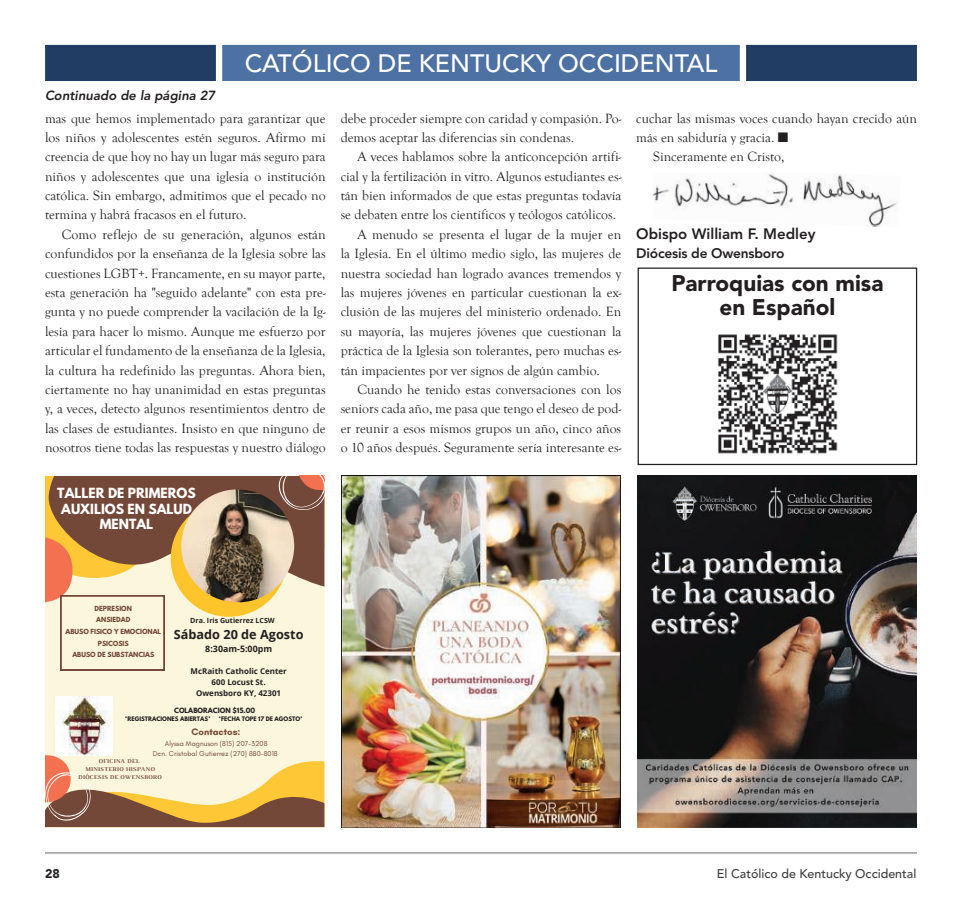
<style>
.page{position:relative;width:962px;height:923px;background:#fff}
.page>*{position:absolute;margin:0;border:0;box-sizing:border-box;transform-origin:0 0}
.t1{font:500 25px "Avenir LT Std";color:#fff}
.t2{font:900 22.5px/23.8px "Avenir LT Std";color:#231f20;text-align:center}
.t3{font:800 15px "Avenir LT Std";color:#231f20}
.t4{font:13.75px/19.4px "Goudy Old Style T";color:#231f20;text-align:justify}
.t5{font:800 13.75px "Avenir LT Std";letter-spacing:-.015em;color:#231f20}
.t6{font:italic 800 13.12px "Avenir LT Std";color:#231f20}
.t7{font:700 12.75px "Open Sans";color:#231f20}
.t8{font:500 12.5px "Avenir LT Std";color:#3e3e3f}
.t9{font:900 12.5px "Avenir LT Std";color:#231f20}
.t10{font:700 12.38px/15.8px "League Spartan";color:#fff;text-align:center}
.t11{font:700 9.5px "Glacial Indifference";color:#744838}
.t12{font:700 8.88px "Open Sans";color:#231f20}
.t13{font:700 8px/11px "Open Sans";color:#231f20;text-align:center}
.t14{font:7.25px/9.9px "Glacial Indifference";color:#744838;text-align:center}
.t15{font:700 7.12px "Open Sans";color:#231f20}
.t16{font:700 6.38px "League Spartan";color:#231f20}
.t17{font:700 6.25px/11.6px "League Spartan";color:#744838;text-align:center}
.t18{font:700 5.88px/8.2px "Luthier";letter-spacing:.04em;color:#744838;text-align:center}
.t19{font:700 5.5px "League Spartan";color:#231f20}
</style>
<div class="page">
<hr style="left:45px;top:852px;width:872px;height:1px;background:#939598">
<div style="left:45px;top:44px;width:872px;height:37px;background:#223d64"></div>
<div style="left:213px;top:44px;width:536px;height:37px;background:#4d71a2"></div>
<img style="left:653px;top:173px;width:244px;height:54px">
<div style="left:638px;top:267px;width:279px;height:198px;border:1px solid #231f20"></div>
<img style="left:717px;top:334px;width:121px;height:120px">
<img style="left:638px;top:476px;width:279px;height:351px">
<div style="left:45px;top:476px;width:279px;height:351px;background:#fcf7dc"></div>
<svg style="left:45px;top:736px;width:279px;height:91px"></svg>
<svg style="left:45px;top:476px;width:279px;height:194px"></svg>
<img style="left:56px;top:696px;width:56px;height:59px">
<img style="left:341px;top:476px;width:279px;height:351px">
<p class="t6" style="left:45px;top:90px;width:172px">Continuado de la página 27</p>
<h1 class="t1" style="left:245px;top:50px;width:474px">CATÓLICO DE KENTUCKY OCCIDENTAL</h1>
<p class="t4" style="left:45px;top:109px;width:282px">mas que hemos implementado para garantizar que los niños y adolescentes estén seguros. Afirmo mi creencia de que hoy no hay un lugar más seguro para niños y adolescentes que una iglesia o institución católica. Sin embargo, admitimos que el pecado no termina y habrá fracasos en el futuro.</p>
<p class="t4" style="left:45px;top:225px;width:282px;text-indent:17px">Como reflejo de su generación, algunos están confundidos por la enseñanza de la Iglesia sobre las cuestiones LGBT+. Francamente, en su mayor parte, esta generación ha "seguido adelante" con esta pre&shy;gunta y no puede comprender la vacilación de la Ig&shy;lesia para hacer lo mismo. Aunque me esfuerzo por articular el fundamento de la enseñanza de la Iglesia, la cultura ha redefinido las preguntas. Ahora bien, ciertamente no hay unanimidad en estas preguntas y, a veces, detecto algunos resentimientos dentro de las clases de estudiantes. Insisto en que ninguno de nosotros tiene todas las respuestas y nuestro diálogo</p>
<p class="t10" style="left:57px;top:485px;width:140px">TALLER DE PRIMEROS<br>AUXILIOS EN SALUD<br>MENTAL</p>
<p class="t4" style="left:341px;top:109px;width:282px">debe proceder siempre con caridad y compasión. Po&shy;demos aceptar las diferencias sin condenas.</p>
<p class="t4" style="left:357px;top:148px;width:265px">A veces hablamos sobre la anticoncepción artifi-</p>
<p class="t4" style="left:341px;top:167px;width:282px">cial y la fertilización in vitro. Algunos estudiantes es-</p>
<p class="t4" style="left:341px;top:187px;width:282px">tán bien informados de que estas preguntas todavía</p>
<p class="t4" style="left:341px;top:206px;width:277px">se debaten entre los científicos y teólogos católicos.</p>
<p class="t4" style="left:357px;top:225px;width:265px">A menudo se presenta el lugar de la mujer en</p>
<p class="t4" style="left:341px;top:245px;width:282px">la Iglesia. En el último medio siglo, las mujeres de</p>
<p class="t4" style="left:341px;top:264px;width:282px">nuestra sociedad han logrado avances tremendos y</p>
<p class="t4" style="left:341px;top:283px;width:282px">las mujeres jóvenes en particular cuestionan la ex-</p>
<p class="t4" style="left:341px;top:303px;width:282px">clusión de las mujeres del ministerio ordenado. En</p>
<p class="t4" style="left:341px;top:322px;width:282px">su mayoría, las mujeres jóvenes que cuestionan la</p>
<p class="t4" style="left:341px;top:342px;width:282px">práctica de la Iglesia son tolerantes, pero muchas es-</p>
<p class="t4" style="left:341px;top:361px;width:261px">tán impacientes por ver signos de algún cambio.</p>
<p class="t4" style="left:357px;top:380px;width:265px">Cuando he tenido estas conversaciones con los</p>
<p class="t4" style="left:341px;top:400px;width:282px">seniors cada año, me pasa que tengo el deseo de pod-</p>
<p class="t4" style="left:341px;top:419px;width:282px">er reunir a esos mismos grupos un año, cinco años</p>
<p class="t4" style="left:341px;top:438px;width:282px">o 10 años después. Seguramente sería interesante es-</p>
<p class="t4" style="left:636px;top:109px;width:282px">cuchar las mismas voces cuando hayan crecido aún</p>
<p class="t4" style="left:636px;top:128px;width:153px">más en sabiduría y gracia. ■</p>
<p class="t4" style="left:653px;top:148px;width:133px">Sinceramente en Cristo,</p>
<p class="t3" style="left:636px;top:227px;width:181px">Obispo William F. Medley</p>
<p class="t5" style="left:636px;top:248px;width:150px">Diócesis de Owensboro</p>
<h2 class="t2" style="left:671px;top:274px;width:214px">Parroquias con misa en Español</h2>
<p class="t17" style="left:65px;top:602px;width:97px">DEPRESION<br>ANSIEDAD<br>ABUSO FISICO Y EMOCIONAL<br>PSICOSIS<br>ABUSO DE SUBSTANCIAS</p>
<p class="t15" style="left:190px;top:615px;width:86px">Dra. Iris Gutierrez LCSW</p>
<p class="t7" style="left:174px;top:629px;width:131px">Sábado 20 de Agosto</p>
<p class="t12" style="left:205px;top:645px;width:68px">8:30am-5:00pm</p>
<p class="t13" style="left:191px;top:666px;width:98px">McRaith Catholic Center<br>600 Locust St.<br>Owensboro KY, 42301</p>
<p class="t16" style="left:174px;top:706px;width:83px">COLABORACION $15.00</p>
<p class="t19" style="left:125px;top:715px;width:87px">*REGISTRACIONES ABIERTAS*</p>
<p class="t19" style="left:218px;top:715px;width:86px">*FECHA TOPE 17 DE AGOSTO*</p>
<p class="t11" style="left:192px;top:725px;width:50px">Contactos:</p>
<p class="t14" style="left:153px;top:739px;width:126px">Alyssa Magnuson (815) 207-3208<br>Dcn. Cristobal Gutierrez (270) 880-8018</p>
<p class="t18" style="left:78px;top:756px;width:85px">OFICINA DEL<br>MINISTERIO HISPANO<br>DIÓCESIS DE OWENSBORO</p>
<p class="t9" style="left:45px;top:868px;width:16px">28</p>
<p class="t8" style="left:717px;top:866px;width:201px">El Católico de Kentucky Occidental</p>
</div>
